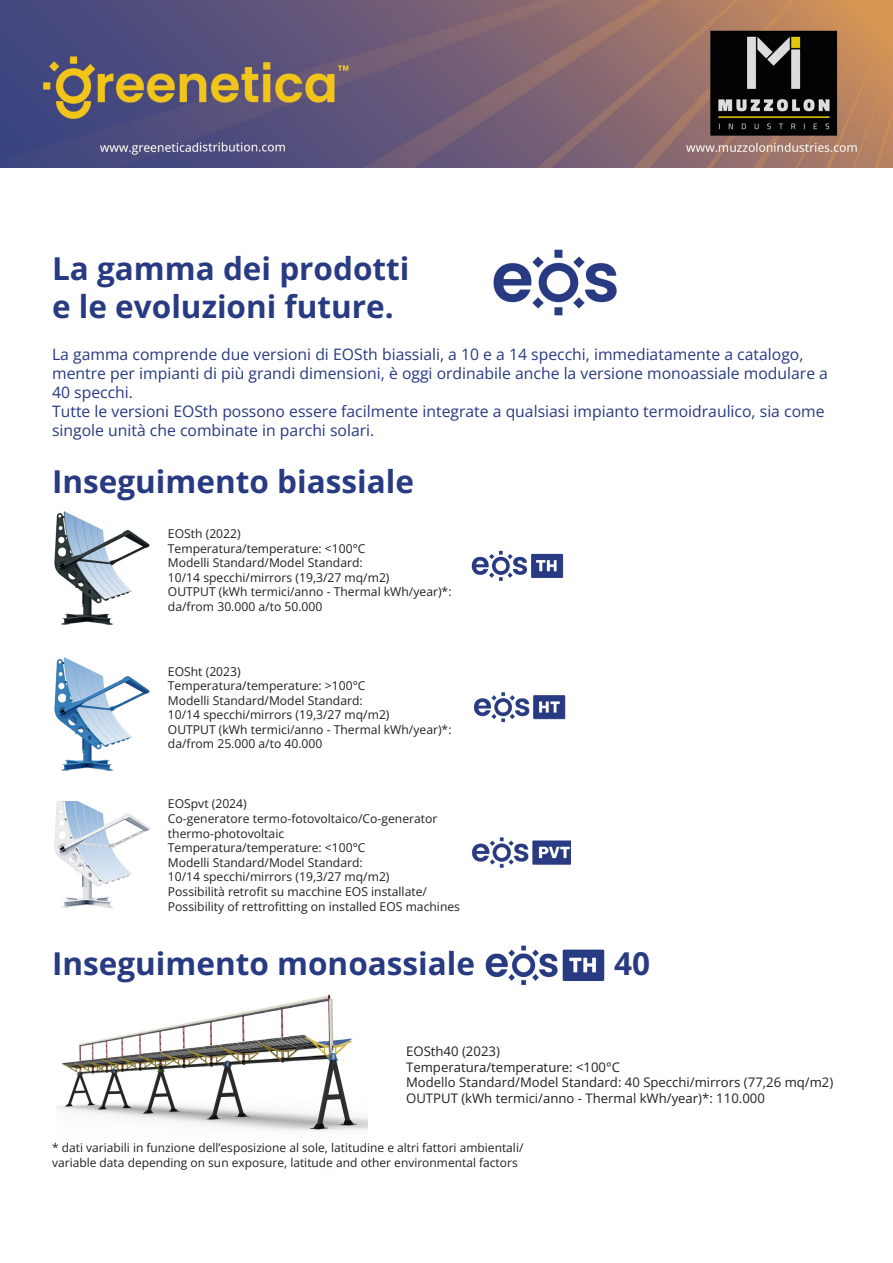
<style>
.page{position:relative;width:893px;height:1263px;background:#fff}
.page>*{position:absolute;margin:0;border:0;box-sizing:border-box;transform-origin:0 0}
.t1{font:700 31.5px "Open Sans";color:#283a82}
.t2{font:15.75px/18.9px "Open Sans";color:#283a82}
.t3{font:13.2px "Open Sans";color:#231f20}
.t4{font:12.15px/14.5px "Open Sans";color:#231f20}
.t5{font:12px "Open Sans";color:#231f20}
</style>
<div class="page">
<img style="left:56px;top:994px;width:311px;height:137px">
<img style="left:485px;top:945px;width:120px;height:41px">
<img style="left:0;top:0;width:893px;height:167px">
<img style="left:493px;top:249px;width:124px;height:67px">
<img style="left:471px;top:550px;width:92px;height:31px">
<img style="left:54px;top:511px;width:96px;height:113px">
<img style="left:54px;top:657px;width:96px;height:113px">
<img style="left:54px;top:802px;width:96px;height:106px">
<img style="left:473px;top:692px;width:93px;height:31px">
<img style="left:472px;top:837px;width:99px;height:31px">
<p class="t1" style="left:52px;top:247px;width:359px">La gamma dei prodotti</p>
<p class="t1" style="left:52px;top:285px;width:343px">e le evoluzioni future.</p>
<p class="t2" style="left:52px;top:345px;width:777px">La gamma comprende due versioni di EOSth biassiali, a 10 e a 14 specchi, immediatamente a catalogo, mentre per impianti di più grandi dimensioni, è oggi ordinabile anche la versione monoassiale modulare a<br>40 specchi.</p>
<p class="t2" style="left:52px;top:401px;width:774px">Tutte le versioni EOSth possono essere facilmente integrate a qualsiasi impianto termoidraulico, sia come singole unità che combinate in parchi solari.</p>
<p class="t1" style="left:52px;top:460px;width:363px">Inseguimento biassiale</p>
<p class="t4" style="left:168px;top:526px;width:74px">EOSth (2022)</p>
<p class="t4" style="left:168px;top:541px;width:199px">Temperatura/temperature: &lt;100°C</p>
<p class="t4" style="left:168px;top:555px;width:196px">Modelli Standard/Model Standard:</p>
<p class="t4" style="left:168px;top:570px;width:223px">10/14 specchi/mirrors (19,3/27 mq/m2)</p>
<p class="t4" style="left:168px;top:584px;width:285px">OUTPUT (kWh termici/anno - Thermal kWh/year)*:</p>
<p class="t4" style="left:168px;top:599px;width:156px">da/from 30.000 a/to 50.000</p>
<p class="t4" style="left:168px;top:663px;width:74px">EOSht (2023)</p>
<p class="t4" style="left:168px;top:678px;width:199px">Temperatura/temperature: &gt;100°C</p>
<p class="t4" style="left:168px;top:693px;width:196px">Modelli Standard/Model Standard:</p>
<p class="t4" style="left:168px;top:707px;width:223px">10/14 specchi/mirrors (19,3/27 mq/m2)</p>
<p class="t4" style="left:168px;top:722px;width:285px">OUTPUT (kWh termici/anno - Thermal kWh/year)*:</p>
<p class="t4" style="left:168px;top:736px;width:156px">da/from 25.000 a/to 40.000</p>
<p class="t4" style="left:168px;top:796px;width:80px">EOSpvt (2024)</p>
<p class="t4" style="left:168px;top:811px;width:271px">Co-generatore termo-fotovoltaico/Co-generator</p>
<p class="t4" style="left:168px;top:826px;width:118px">thermo-photovoltaic</p>
<p class="t4" style="left:168px;top:840px;width:199px">Temperatura/temperature: &lt;100°C</p>
<p class="t4" style="left:168px;top:855px;width:196px">Modelli Standard/Model Standard:</p>
<p class="t4" style="left:168px;top:869px;width:223px">10/14 specchi/mirrors (19,3/27 mq/m2)</p>
<p class="t4" style="left:168px;top:884px;width:294px">Possibilità retrofit su macchine EOS installate/<br>Possibility of rettrofitting on installed EOS machines</p>
<p class="t1" style="left:52px;top:942px;width:424px">Inseguimento monoassiale</p>
<p class="t1" style="left:614px;top:942px;width:38px">40</p>
<p class="t3" style="left:406px;top:1042px;width:95px">EOSth40 (2023)</p>
<p class="t3" style="left:406px;top:1058px;width:215px">Temperatura/temperature: &lt;100°C</p>
<p class="t3" style="left:406px;top:1074px;width:429px">Modello Standard/Model Standard: 40 Specchi/mirrors (77,26 mq/m2)</p>
<p class="t3" style="left:406px;top:1089px;width:360px">OUTPUT (kWh termici/anno - Thermal kWh/year)*: 110.000</p>
<p class="t5" style="left:52px;top:1140px;width:473px">* dati variabili in funzione dell’esposizione al sole, latitudine e altri fattori ambientali/</p>
<p class="t5" style="left:52px;top:1154px;width:467px">variable data depending on sun exposure, latitude and other environmental factors</p>
</div>
